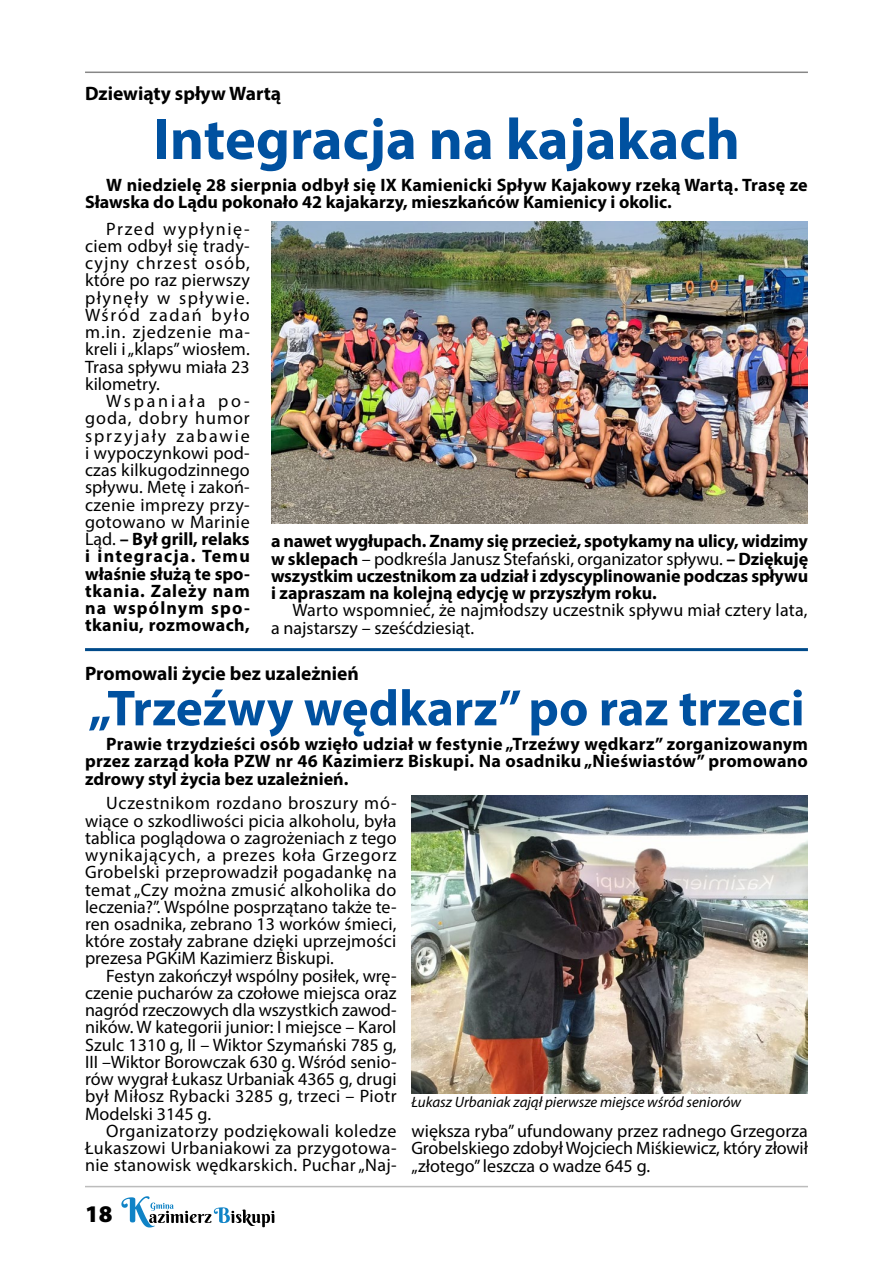
<style>
.page{position:relative;width:893px;height:1263px;background:#fff}
.page>*{position:absolute;margin:0;border:0;box-sizing:border-box;transform-origin:0 0}
.t1{font:700 58.5px "Myriad Pro";color:#0051a0}
.t2{font:700 51px "Myriad Pro";color:#0051a0}
.t3{font:900 24px "Myriad Pro";color:#000}
.t4{font:700 19.5px "Myriad Pro";color:#000}
.t5{font:18px/17.2px "Myriad Pro";letter-spacing:.01em;color:#000;text-align:justify}
.t6{font:700 18px/17.2px "Myriad Pro";color:#000;text-align:justify}
.t7{font:italic 15px "Myriad Pro";color:#000}
.s1{font-weight:700}
.s2{font-weight:400}
</style>
<div class="page">
<hr style="left:85px;top:1186px;width:723px;height:1px;background:#bcbcbc">
<svg style="left:121px;top:1196px;width:153px;height:31px"></svg>
<hr style="left:85px;top:72px;width:723px;height:1px;background:#878787">
<hr style="left:85px;top:648px;width:723px;height:3px;background:#004a8a">
<img style="left:271px;top:221px;width:537px;height:302px">
<img style="left:411px;top:796px;width:397px;height:297px">
<p class="t4" style="left:85px;top:80px;width:198px">Dziewiąty spływ Wartą</p>
<h1 class="t1" style="left:153px;top:101px;width:588px">Integracja na kajakach</h1>
<p class="t6" style="left:85px;top:176px;width:724px;text-indent:21px">W niedzielę 28 sierpnia odbył się IX Kamienicki Spływ Kajakowy rzeką Wartą. Trasę ze<br>Sławska do Lądu pokonało 42 kajakarzy, mieszkańców Kamienicy i okolic.</p>
<p class="t5" style="left:85px;top:220px;width:166px;text-indent:21px">Przed wypłynię&shy;ciem odbył się trady&shy;cyjny chrzest osób, które po raz pierwszy płynęły w spływie.<br>Wśród zadań było m.in. zjedzenie ma&shy;kreli i „klaps” wiosłem.<br>Trasa spływu miała 23 kilometry.</p>
<p class="t5" style="left:85px;top:392px;width:166px;text-indent:21px">Wspaniała po&shy;goda, dobry humor sprzyjały zabawie i wypoczynkowi pod&shy;czas kilkugodzinnego spływu. Metę i zakoń&shy;czenie imprezy przy&shy;gotowano w Marinie Ląd. <span class="s1">– Był grill, relaks i integracja. Temu właśnie służą te spo&shy;tkania. Zależy nam na wspólnym spo&shy;tkaniu, rozmowach,</span></p>
<p class="t4" style="left:85px;top:661px;width:275px">Promowali życie bez uzależnień</p>
<h2 class="t2" style="left:88px;top:675px;width:718px">„Trzeźwy wędkarz” po raz trzeci</h2>
<p class="t6" style="left:85px;top:735px;width:724px;text-indent:21px">Prawie trzydzieści osób wzięło udział w festynie „Trzeźwy wędkarz” zorganizowanym przez zarząd koła PZW nr 46 Kazimierz Biskupi. Na osadniku „Nieświastów” promowano zdrowy styl życia bez uzależnień.</p>
<p class="t5" style="left:85px;top:794px;width:313px;text-indent:21px">Uczestnikom rozdano broszury mó&shy;wiące o szkodliwości picia alkoholu, była tablica poglądowa o zagrożeniach z tego wynikających, a prezes koła Grzegorz Grobelski przeprowadził pogadankę na temat „Czy można zmusić alkoholika do leczenia?”. Wspólne posprzątano także te&shy;ren osadnika, zebrano 13 worków śmieci, które zostały zabrane dzięki uprzejmości prezesa PGKiM Kazimierz Biskupi.</p>
<p class="t5" style="left:85px;top:967px;width:313px;text-indent:21px">Festyn zakończył wspólny posiłek, wrę&shy;czenie pucharów za czołowe miejsca oraz nagród rzeczowych dla wszystkich zawod&shy;ników. W kategorii junior: I miejsce – Karol Szulc 1310 g, II – Wiktor Szymański 785 g, III –Wiktor Borowczak 630 g. Wśród senio&shy;rów wygrał Łukasz Urbaniak 4365 g, drugi był Miłosz Rybacki 3285 g, trzeci – Piotr Modelski 3145 g.</p>
<p class="t5" style="left:85px;top:1122px;width:313px;text-indent:21px">Organizatorzy podziękowali koledze Łukaszowi Urbaniakowi za przygotowa&shy;nie stanowisk wędkarskich. Puchar „Naj-</p>
<p class="t6" style="left:271px;top:532px;width:539px">a nawet wygłupach. Znamy się przecież, spotykamy na ulicy, widzimy w sklepach <span class="s2">– podkreśla Janusz Stefański, organizator spływu.</span> – Dziękuję wszystkim uczestnikom za udział i zdyscyplinowanie podczas spływu i zapraszam na kolejną edycję w przyszłym roku.</p>
<p class="t5" style="left:271px;top:601px;width:538px;text-indent:21px">Warto wspomnieć, że najmłodszy uczestnik spływu miał cztery lata, a najstarszy – sześćdziesiąt.</p>
<p class="t7" style="left:411px;top:1093px;width:331px">Łukasz Urbaniak zajął pierwsze miejsce wśród seniorów</p>
<p class="t5" style="left:411px;top:1122px;width:398px">większa ryba” ufundowany przez radnego Grzegorza Grobelskiego zdobył Wojciech Miśkiewicz, który złowił „złotego” leszcza o wadze 645 g.</p>
<h3 class="t3" style="left:85px;top:1200px;width:29px">18</h3>
</div>
